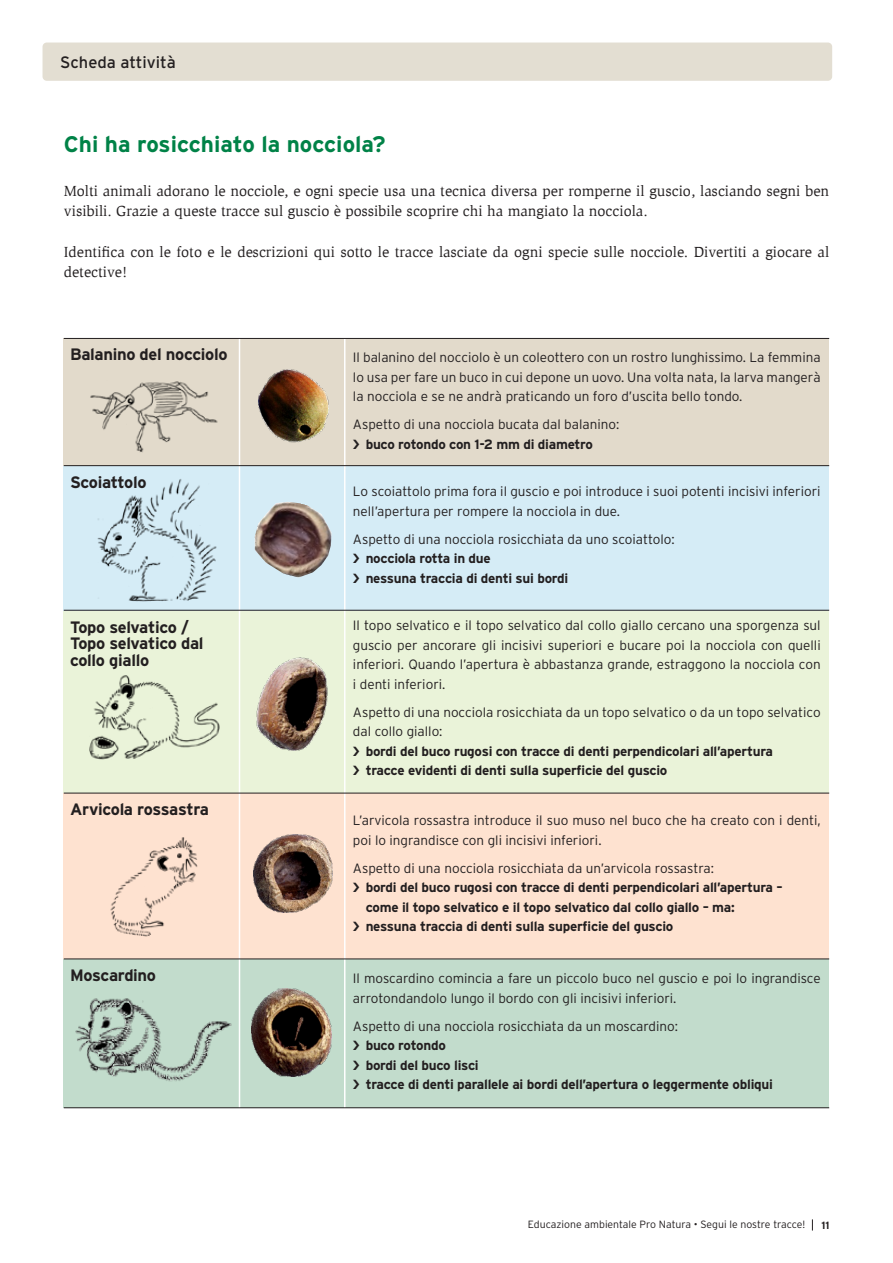
<style>
.page{position:relative;width:893px;height:1263px;background:#fff}
.page>*{position:absolute;margin:0;border:0;box-sizing:border-box;transform-origin:0 0}
.t1{font:700 22.5px "Interstate";color:#008247}
.t2{font:700 16.5px/16.5px "Interstate";letter-spacing:-.02em;color:#231f20}
.t3{font:16.5px "Interstate";color:#231f20}
.t4{font:15px/20.2px "Slimbach Std";color:#231f20}
.t5{font:300 13.5px/19.5px "Interstate";color:#231f20}
.t6{font:700 13.5px/19.5px "Interstate";letter-spacing:-.02em;color:#231f20}
.t7{font:300 10.5px "Interstate";color:#231f20}
.t8{font:700 10.5px "Interstate";color:#231f20}
</style>
<div class="page">
<div style="left:43px;top:43px;width:789px;height:38px;background:#e3ded2;border-radius:4px"></div>
<div style="left:64px;top:338px;width:765px;height:128px;background:#e2dacb"></div>
<div style="left:64px;top:466px;width:765px;height:145px;background:#d5ecf6"></div>
<div style="left:64px;top:611px;width:765px;height:182px;background:#eaf3d9"></div>
<div style="left:64px;top:793px;width:765px;height:166px;background:#fee2d0"></div>
<div style="left:64px;top:959px;width:765px;height:149px;background:#c2dccc"></div>
<hr style="left:239px;top:338px;width:1px;height:823px;background:#fff">
<hr style="left:344px;top:338px;width:1px;height:823px;background:#fff">
<hr style="left:64px;top:338px;width:765px;height:1px;background:#231f20">
<hr style="left:64px;top:465px;width:765px;height:1px;background:#231f20">
<hr style="left:64px;top:610px;width:765px;height:1px;background:#231f20">
<hr style="left:64px;top:793px;width:765px;height:1px;background:#231f20">
<hr style="left:64px;top:958px;width:765px;height:1px;background:#231f20">
<hr style="left:64px;top:1107px;width:765px;height:1px;background:#231f20">
<img style="left:90px;top:381px;width:128px;height:71px">
<img style="left:97px;top:479px;width:120px;height:122px">
<img style="left:89px;top:675px;width:131px;height:85px">
<img style="left:110px;top:837px;width:88px;height:100px">
<img style="left:75px;top:998px;width:157px;height:83px">
<img style="left:258px;top:369px;width:71px;height:74px">
<img style="left:256px;top:657px;width:72px;height:94px">
<img style="left:253px;top:834px;width:79px;height:78px">
<img style="left:252px;top:988px;width:80px;height:88px">
<img style="left:255px;top:502px;width:77px;height:76px">
<p class="t3" style="left:60px;top:52px;width:117px">Scheda attività</p>
<h1 class="t1" style="left:64px;top:131px;width:323px">Chi ha rosicchiato la nocciola?</h1>
<p class="t4" style="left:64px;top:181px;width:767px">Molti animali adorano le nocciole, e ogni specie usa una tecnica diversa per romperne il guscio, lasciando segni ben visibili. Grazie a queste tracce sul guscio è possibile scoprire chi ha mangiato la nocciola.</p>
<p class="t4" style="left:64px;top:241px;width:767px">Identifica con le foto e le descrizioni qui sotto le tracce lasciate da ogni specie sulle nocciole. Divertiti a giocare al detective!</p>
<p class="t2" style="left:70px;top:346px;width:159px">Balanino del nocciolo</p>
<p class="t2" style="left:70px;top:473px;width:78px">Scoiattolo</p>
<p class="t2" style="left:70px;top:618px;width:135px">Topo selvatico /<br>Topo selvatico dal collo giallo</p>
<p class="t2" style="left:70px;top:801px;width:140px">Arvicola rossastra</p>
<p class="t2" style="left:70px;top:966px;width:87px">Moscardino</p>
<p class="t5" style="left:353px;top:348px;width:469px;text-align:justify">Il balanino del nocciolo è un coleottero con un rostro lunghissimo. La femmina lo usa per fare un buco in cui depone un uovo. Una volta nata, la larva mangerà la nocciola e se ne andrà praticando un foro d’uscita bello tondo.</p>
<p class="t5" style="left:353px;top:415px;width:268px">Aspetto di una nocciola bucata dal balanino:</p>
<p class="t6" style="left:366px;top:434px;width:229px">buco rotondo con 1-2 mm di diametro</p>
<p class="t5" style="left:353px;top:482px;width:469px">Lo scoiattolo prima fora il guscio e poi introduce i suoi potenti incisivi inferiori nell’apertura per rompere la nocciola in due.</p>
<p class="t5" style="left:353px;top:529px;width:323px">Aspetto di una nocciola rosicchiata da uno scoiattolo:</p>
<p class="t6" style="left:366px;top:549px;width:204px">nocciola rotta in due<br>nessuna traccia di denti sui bordi</p>
<p class="t5" style="left:353px;top:616px;width:469px;text-align:justify">Il topo selvatico e il topo selvatico dal collo giallo cercano una sporgenza sul guscio per ancorare gli incisivi superiori e bucare poi la nocciola con quelli inferiori. Quando l’apertura è abbastanza grande, estraggono la nocciola con i denti inferiori.</p>
<p class="t5" style="left:353px;top:702px;width:469px">Aspetto di una nocciola rosicchiata da un topo selvatico o da un topo selvatico dal collo giallo:</p>
<p class="t6" style="left:366px;top:741px;width:409px">bordi del buco rugosi con tracce di denti perpendicolari all’apertura tracce evidenti di denti sulla superficie del guscio</p>
<p class="t5" style="left:353px;top:811px;width:469px">L’arvicola rossastra introduce il suo muso nel buco che ha creato con i denti, poi lo ingrandisce con gli incisivi inferiori.</p>
<p class="t5" style="left:353px;top:858px;width:363px">Aspetto di una nocciola rosicchiata da un’arvicola rossastra:</p>
<p class="t6" style="left:366px;top:878px;width:418px">bordi del buco rugosi con tracce di denti perpendicolari all’apertura – come il topo selvatico e il topo selvatico dal collo giallo – ma: nessuna traccia di denti sulla superficie del guscio</p>
<p class="t5" style="left:353px;top:969px;width:469px">Il moscardino comincia a fare un piccolo buco nel guscio e poi lo ingrandisce arrotondandolo lungo il bordo con gli incisivi inferiori.</p>
<p class="t5" style="left:353px;top:1016px;width:327px">Aspetto di una nocciola rosicchiata da un moscardino:</p>
<p class="t6" style="left:366px;top:1036px;width:409px">buco rotondo<br>bordi del buco lisci<br>tracce di denti parallele ai bordi dell’apertura o leggermente obliqui</p>
<p class="t7" style="left:528px;top:1218px;width:279px">Educazione ambientale Pro Natura • Segui le nostre tracce!</p>
<p class="t8" style="left:821px;top:1218px;width:10px">11</p>
</div>
